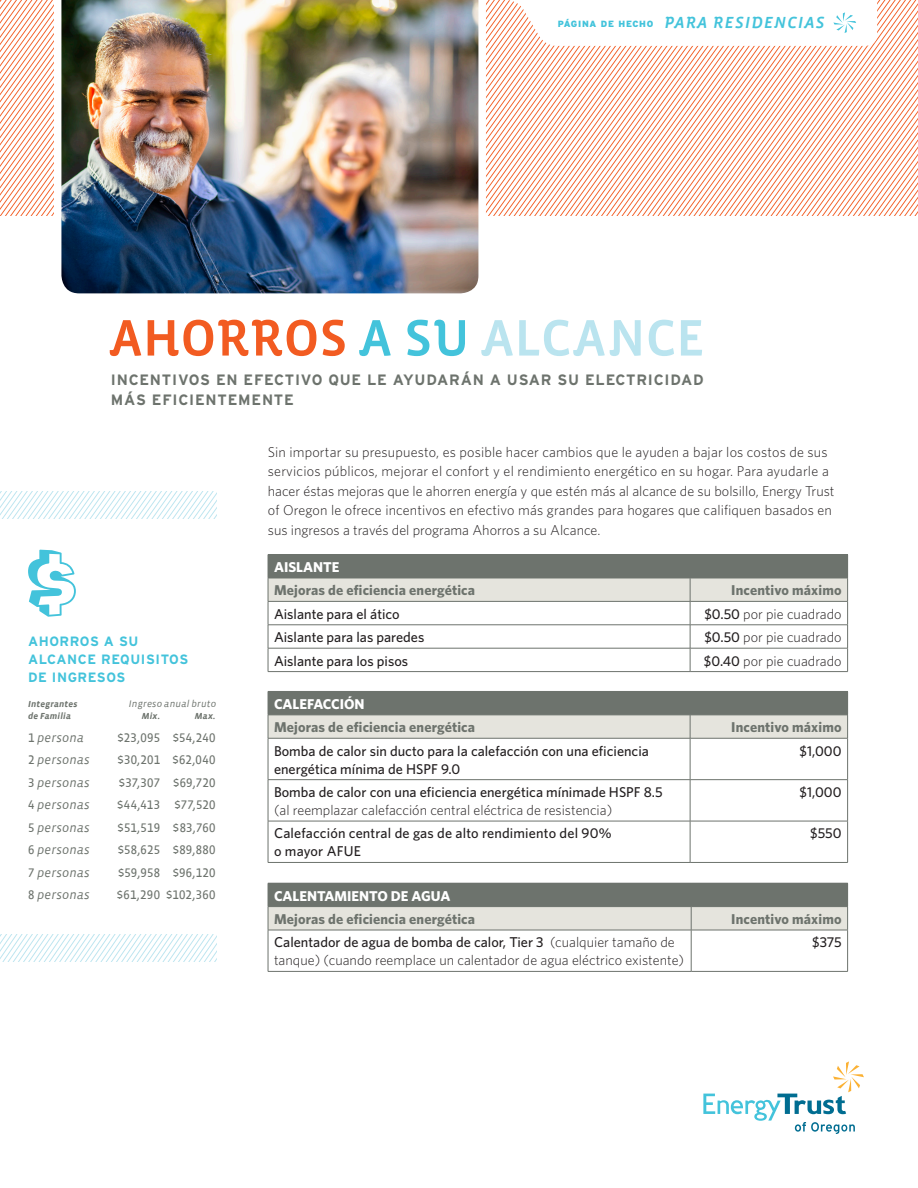
<style>
.page{position:relative;width:918px;height:1188px;background:#fff}
.page>*{position:absolute;margin:0;border:0;box-sizing:border-box;transform-origin:0 0}
.headline_1___35_35{font:52.5px "Vista Sans Alt Med";letter-spacing:.005em;color:#f25b21}
.tab_descriptor{font:16.5px "Vista Sans Alt Med Ita";letter-spacing:.08em;color:#43c3db}
.headline_3___11_13{font:700 15px/19.5px "Interstate";letter-spacing:.05em;color:#6d736d}
.body___9_5_13{font:300 14.25px/19.5px "Whitney";color:#231f20}
.body___9_5_13-2{font:500 14.25px/18px "Whitney";color:#231f20}
.body___9_5_13-3{font:700 14.25px "Whitney";letter-spacing:.01em;color:#6d736d}
.headline_2___18_21{font:700 14.25px "Whitney";color:#fff}
.sidebar___header_1_b{font:700 13.5px/18px "Interstate";letter-spacing:.04em;color:#43c3db}
.caption_right{font:12.75px "Vista Sans Alt Reg";letter-spacing:.02em;color:#6d736d}
.caption_right-2{font:italic 12.75px "Vista Sans";letter-spacing:.01em;color:#6d736d}
.caption_right-3{font:italic 9.75px "Vista Sans";letter-spacing:.015em;color:#6d736d}
.caption_right-4{font:italic 700 9px "Vista Sans";letter-spacing:.02em;color:#6d736d}
.s1{font-family:"Interstate";font-weight:900;font-size:9px}
.s2{color:#43c3db}
.s3{color:#bae4ef}
.s4{font-family:"Vista Sans Alt Reg";font-style:normal}
.s5{font-weight:500}
</style>
<div class="page">
<img style="left:0;top:0;width:918px;height:216px">
<svg style="left:491px;top:0;width:386px;height:46px"></svg>
<img style="left:54px;top:0;width:432px;height:294px">
<img style="left:0;top:491px;width:217px;height:27px">
<img style="left:0;top:935px;width:217px;height:27px">
<svg style="left:28px;top:550px;width:48px;height:67px"></svg>
<hr style="left:268px;top:554px;width:422px;height:1px;background:#6d736d">
<hr style="left:690px;top:554px;width:158px;height:1px;background:#6d736d">
<svg style="left:268px;top:555px;width:580px;height:116px"></svg>
<hr style="left:268px;top:671px;width:422px;height:1px;background:#6d736d">
<hr style="left:690px;top:671px;width:158px;height:1px;background:#6d736d">
<hr style="left:268px;top:691px;width:422px;height:1px;background:#6d736d">
<hr style="left:690px;top:691px;width:158px;height:1px;background:#6d736d">
<svg style="left:268px;top:692px;width:580px;height:46px;background:#a7a9a3"></svg>
<hr style="left:268px;top:738px;width:422px;height:1px;background:#6d736d">
<hr style="left:268px;top:738px;width:1px;height:41px;background:#6d736d">
<hr style="left:690px;top:738px;width:158px;height:1px;background:#6d736d">
<hr style="left:690px;top:738px;width:1px;height:41px;background:#6d736d">
<hr style="left:847px;top:738px;width:1px;height:41px;background:#6d736d">
<hr style="left:268px;top:779px;width:422px;height:1px;background:#6d736d">
<hr style="left:268px;top:780px;width:1px;height:41px;background:#6d736d">
<hr style="left:690px;top:779px;width:158px;height:1px;background:#6d736d">
<hr style="left:690px;top:780px;width:1px;height:41px;background:#6d736d">
<hr style="left:847px;top:780px;width:1px;height:41px;background:#6d736d">
<hr style="left:268px;top:821px;width:422px;height:1px;background:#6d736d">
<hr style="left:268px;top:821px;width:1px;height:41px;background:#6d736d">
<hr style="left:690px;top:821px;width:158px;height:1px;background:#6d736d">
<hr style="left:690px;top:821px;width:1px;height:41px;background:#6d736d">
<hr style="left:847px;top:821px;width:1px;height:41px;background:#6d736d">
<hr style="left:268px;top:862px;width:422px;height:1px;background:#6d736d">
<hr style="left:690px;top:862px;width:158px;height:1px;background:#6d736d">
<svg style="left:268px;top:883px;width:580px;height:47px;background:#a6a8a2"></svg>
<hr style="left:268px;top:930px;width:423px;height:1px;background:#6d736d">
<hr style="left:268px;top:930px;width:1px;height:41px;background:#6d736d">
<hr style="left:691px;top:930px;width:157px;height:1px;background:#6d736d">
<hr style="left:691px;top:930px;width:1px;height:41px;background:#6d736d">
<hr style="left:847px;top:930px;width:1px;height:41px;background:#6d736d">
<hr style="left:268px;top:971px;width:423px;height:1px;background:#6d736d">
<hr style="left:691px;top:971px;width:157px;height:1px;background:#6d736d">
<svg style="left:703px;top:1061px;width:161px;height:73px"></svg>
<p class="tab_descriptor" style="left:558px;top:15px;width:268px"><span class="s1">PÁGINA DE HECHO</span> PARA RESIDENCIAS</p>
<p class="headline_1___35_35" style="left:111px;top:311px;width:595px">AHORROS <span class="s2">A SU</span> <span class="s3">ALCANCE</span></p>
<p class="headline_3___11_13" style="left:111px;top:370px;width:595px">INCENTIVOS EN EFECTIVO QUE LE AYUDARÁN A USAR SU ELECTRICIDAD<br>MÁS EFICIENTEMENTE</p>
<p class="sidebar___header_1_b" style="left:28px;top:632px;width:162px">AHORROS A SU<br>ALCANCE REQUISITOS<br>DE INGRESOS</p>
<p class="caption_right-4" style="left:28px;top:700px;width:51px">Integrantes</p>
<p class="caption_right-3" style="left:129px;top:699px;width:89px">Ingreso anual bruto</p>
<p class="caption_right-4" style="left:28px;top:712px;width:44px">de Familia</p>
<p class="caption_right-4" style="left:142px;top:712px;width:20px">Mix.</p>
<p class="caption_right-4" style="left:195px;top:712px;width:22px">Max.</p>
<p class="caption_right-2" style="left:28px;top:731px;width:57px"><span class="s4">1</span> persona</p>
<p class="caption_right" style="left:117px;top:731px;width:100px">$23,095 $54,240</p>
<p class="caption_right-2" style="left:28px;top:753px;width:63px"><span class="s4">2</span> personas</p>
<p class="caption_right" style="left:118px;top:753px;width:99px">$30,201 $62,040</p>
<p class="caption_right-2" style="left:28px;top:776px;width:63px"><span class="s4">3</span> personas</p>
<p class="caption_right" style="left:119px;top:776px;width:98px">$37,307 $69,720</p>
<p class="caption_right-2" style="left:28px;top:798px;width:63px"><span class="s4">4</span> personas</p>
<p class="caption_right" style="left:117px;top:798px;width:100px">$44,413 $77,520</p>
<p class="caption_right-2" style="left:28px;top:821px;width:63px"><span class="s4">5</span> personas</p>
<p class="caption_right" style="left:118px;top:821px;width:99px">$51,519 $83,760</p>
<p class="caption_right-2" style="left:28px;top:843px;width:63px"><span class="s4">6</span> personas</p>
<p class="caption_right" style="left:118px;top:843px;width:99px">$58,625 $89,880</p>
<p class="caption_right-2" style="left:28px;top:866px;width:63px"><span class="s4">7</span> personas</p>
<p class="caption_right" style="left:118px;top:866px;width:99px">$59,958 $96,120</p>
<p class="caption_right-2" style="left:28px;top:888px;width:63px"><span class="s4">8</span> personas</p>
<p class="caption_right" style="left:117px;top:888px;width:100px">$61,290 $102,360</p>
<p class="body___9_5_13" style="left:268px;top:442px;width:568px">Sin importar su presupuesto, es posible hacer cambios que le ayuden a bajar los costos de sus servicios públicos, mejorar el confort y el rendimiento energético en su hogar. Para ayudarle a hacer éstas mejoras que le ahorren energía y que estén más al alcance de su bolsillo, Energy Trust of Oregon le ofrece incentivos en efectivo más grandes para hogares que califiquen basados en sus ingresos a través del programa Ahorros a su Alcance.</p>
<p class="headline_2___18_21" style="left:274px;top:557px;width:67px">AISLANTE</p>
<p class="body___9_5_13-3" style="left:274px;top:581px;width:203px">Mejoras de eficiencia energética</p>
<p class="body___9_5_13-3" style="left:731px;top:581px;width:112px">Incentivo máximo</p>
<p class="body___9_5_13-2" style="left:274px;top:605px;width:127px">Aislante para el ático</p>
<p class="body___9_5_13" style="left:704px;top:604px;width:139px"><span class="s5">$0.50</span> por pie cuadrado</p>
<p class="body___9_5_13-2" style="left:274px;top:628px;width:152px">Aislante para las paredes</p>
<p class="body___9_5_13" style="left:704px;top:627px;width:139px"><span class="s5">$0.50</span> por pie cuadrado</p>
<p class="body___9_5_13-2" style="left:274px;top:651px;width:136px">Aislante para los pisos</p>
<p class="body___9_5_13" style="left:704px;top:650px;width:139px"><span class="s5">$0.40</span> por pie cuadrado</p>
<p class="headline_2___18_21" style="left:274px;top:694px;width:92px">CALEFACCIÓN</p>
<p class="body___9_5_13-3" style="left:274px;top:718px;width:203px">Mejoras de eficiencia energética</p>
<p class="body___9_5_13-3" style="left:731px;top:718px;width:112px">Incentivo máximo</p>
<p class="body___9_5_13-2" style="left:274px;top:741px;width:376px">Bomba de calor sin ducto para la calefacción con una eficiencia energética mínima de HSPF 9.0</p>
<p class="body___9_5_13-2" style="left:800px;top:741px;width:44px">$1,000</p>
<p class="body___9_5_13" style="left:274px;top:783px;width:390px;line-height:18px"><span class="s5">Bomba de calor con una eficiencia energética mínimade HSPF 8.5 </span>(al reemplazar calefacción central eléctrica de resistencia)</p>
<p class="body___9_5_13-2" style="left:800px;top:783px;width:44px">$1,000</p>
<p class="body___9_5_13-2" style="left:274px;top:824px;width:339px">Calefacción central de gas de alto rendimiento del 90% o mayor AFUE</p>
<p class="body___9_5_13-2" style="left:810px;top:824px;width:33px">$550</p>
<p class="headline_2___18_21" style="left:274px;top:886px;width:178px">CALENTAMIENTO DE AGUA</p>
<p class="body___9_5_13-3" style="left:274px;top:910px;width:203px">Mejoras de eficiencia energética</p>
<p class="body___9_5_13-3" style="left:731px;top:910px;width:112px">Incentivo máximo</p>
<p class="body___9_5_13" style="left:274px;top:933px;width:412px;line-height:18px"><span class="s5">Calentador de agua de bomba de calor, Tier 3</span> (cualquier tamaño de tanque) (cuando reemplace un calentador de agua eléctrico existente)</p>
<p class="body___9_5_13-2" style="left:812px;top:933px;width:31px">$375</p>
</div>
